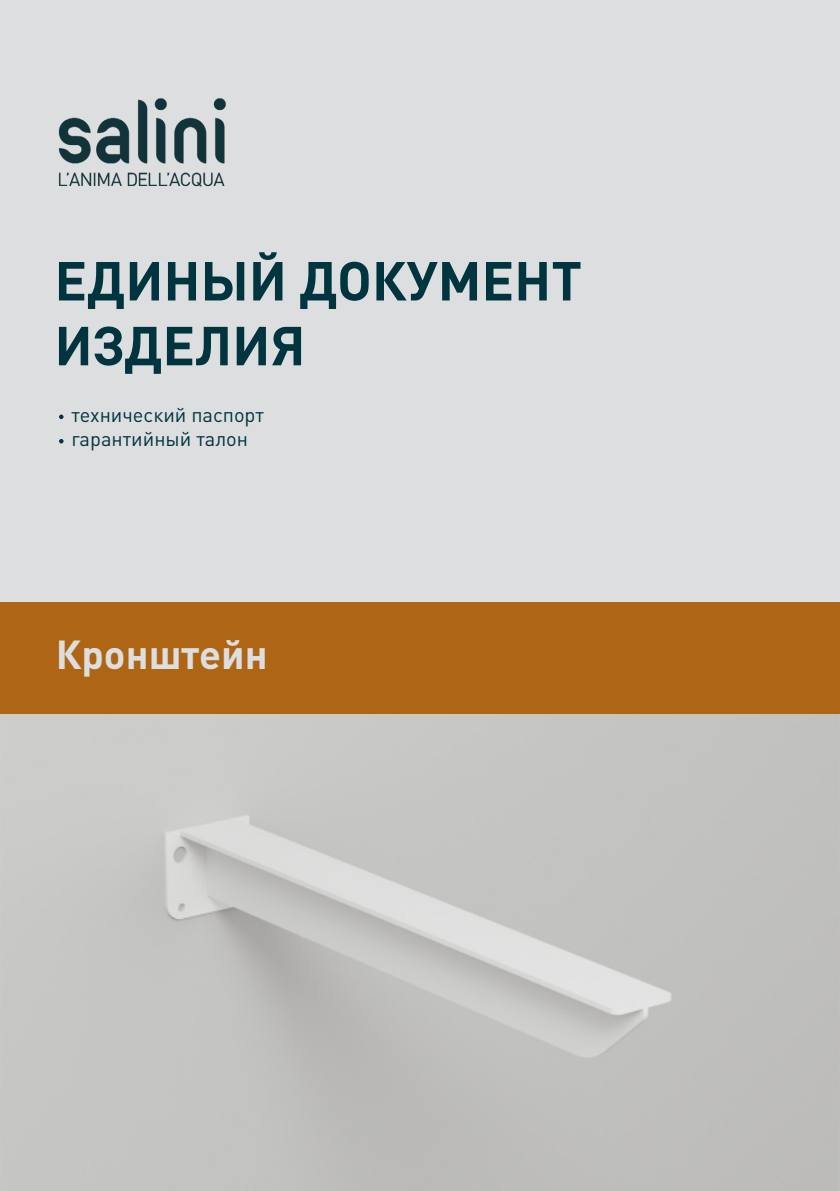
<style>
.page{position:relative;width:840px;height:1191px;background:#fff}
.page>*{position:absolute;margin:0;border:0;box-sizing:border-box;transform-origin:0 0}
.t1{font:700 54px/64.8px "DIN Pro";color:#00343e}
.t2{font:700 40px "DIN Pro";color:#dddee0}
.t3{font:20px "DIN Pro";color:#00343e}
</style>
<div class="page">
<div style="left:0;top:0;width:839px;height:602px;background:#dddee0"></div>
<img style="left:58px;top:98px;width:168px;height:89px">
<div style="left:0;top:602px;width:839px;height:113px;background:#ae6514"></div>
<svg style="left:59px;top:414px;width:4px;height:5px"></svg>
<svg style="left:59px;top:439px;width:4px;height:4px"></svg>
<img style="left:1px;top:714px;width:838px;height:477px">
<p class="t1" style="left:54px;top:242px;width:529px">ЕДИНЫЙ ДОКУМЕНТ<br>ИЗДЕЛИЯ</p>
<p class="t3" style="left:71px;top:399px;width:194px">технический паспорт</p>
<p class="t3" style="left:71px;top:423px;width:178px">гарантийный талон</p>
<p class="t2" style="left:56px;top:621px;width:213px">Кронштейн</p>
</div>
